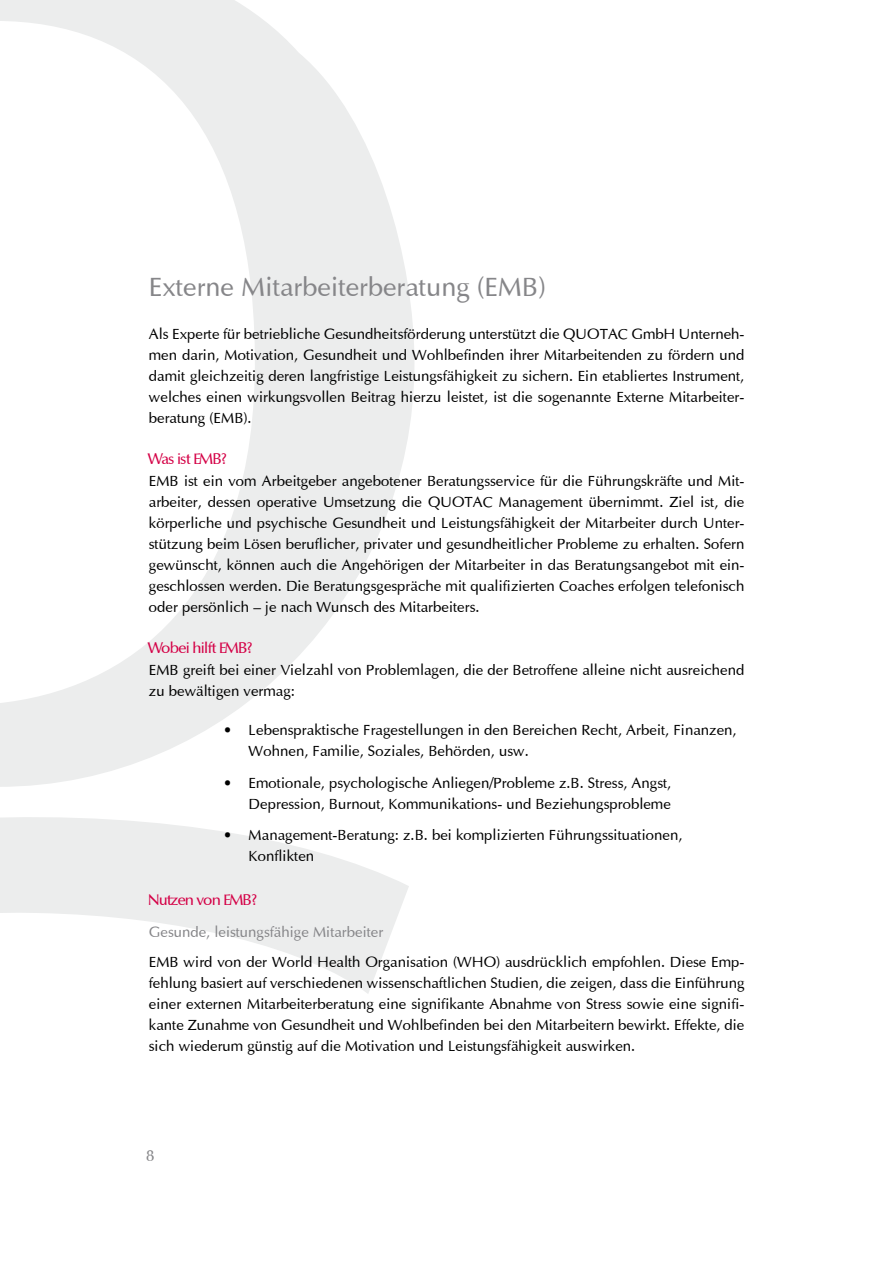
<style>
.page{position:relative;width:893px;height:1263px;background:#fff}
.page>*{position:absolute;margin:0;border:0;box-sizing:border-box;transform-origin:0 0}
.t1{font:27px "Optima";color:#868689}
.t2{font:15px/21px "Optima";color:#000;text-align:justify}
.t3{font:15px "Optimum Med DB Normal";color:#d40046}
.t4{font:15px "Optima";color:#868689}
.t5{font:15px "Optimum Med DB Normal";color:#868689}
</style>
<div class="page">
<svg style="left:0;top:0;width:414px;height:787px"></svg>
<svg style="left:0;top:817px;width:409px;height:177px;fill:#eceded"></svg>
<h1 class="t1" style="left:149px;top:275px;width:398px">Externe Mitarbeiterberatung (EMB)</h1>
<p class="t2" style="left:149px;top:325px;width:597px">Als Experte für betriebliche Gesundheitsförderung unterstützt die QUOTAC GmbH Unterneh&shy;men darin, Motivation, Gesundheit und Wohlbefinden ihrer Mitarbeitenden zu fördern und damit gleichzeitig deren langfristige Leistungsfähigkeit zu sichern. Ein etabliertes Instrument, welches einen wirkungsvollen Beitrag hierzu leistet, ist die sogenannte Externe Mitarbeiter&shy;beratung (EMB).</p>
<p class="t3" style="left:149px;top:452px;width:79px">Was ist EMB?</p>
<p class="t2" style="left:149px;top:471px;width:597px">EMB ist ein vom Arbeitgeber angebotener Beratungsservice für die Führungskräfte und Mit&shy;arbeiter, dessen operative Umsetzung die QUOTAC Management übernimmt. Ziel ist, die körperliche und psychische Gesundheit und Leistungsfähigkeit der Mitarbeiter durch Unter&shy;stützung beim Lösen beruflicher, privater und gesundheitlicher Probleme zu erhalten. Sofern gewünscht, können auch die Angehörigen der Mitarbeiter in das Beratungsangebot mit ein&shy;geschlossen werden. Die Beratungsgespräche mit qualifizierten Coaches erfolgen telefonisch oder persönlich – je nach Wunsch des Mitarbeiters.</p>
<p class="t3" style="left:149px;top:641px;width:105px">Wobei hilft EMB?</p>
<p class="t2" style="left:149px;top:660px;width:597px">EMB greift bei einer Vielzahl von Problemlagen, die der Betroffene alleine nicht ausreichend zu bewältigen vermag:</p>
<p class="t2" style="left:249px;top:721px;width:489px;text-indent:-25px">· Lebenspraktische Fragestellungen in den Bereichen Recht, Arbeit, Finanzen,<br>Wohnen, Familie, Soziales, Behörden, usw.</p>
<p class="t2" style="left:223px;top:774px;width:449px;text-align:right">· Emotionale, psychologische Anliegen/Probleme z.B. Stress, Angst,<br>Depression, Burnout, Kommunikations- und Beziehungsprobleme</p>
<p class="t2" style="left:249px;top:826px;width:435px;text-indent:-25px">· Management-Beratung: z.B. bei komplizierten Führungssituationen,<br>Konflikten</p>
<p class="t3" style="left:149px;top:893px;width:109px">Nutzen von EMB?</p>
<p class="t4" style="left:149px;top:926px;width:236px">Gesunde, leistungsfähige Mitarbeiter</p>
<p class="t2" style="left:149px;top:952px;width:597px">EMB wird von der World Health Organisation (WHO) ausdrücklich empfohlen. Diese Emp&shy;fehlung basiert auf verschiedenen wissenschaftlichen Studien, die zeigen, dass die Einführung einer externen Mitarbeiterberatung eine signifikante Abnahme von Stress sowie eine signifi&shy;kante Zunahme von Gesundheit und Wohlbefinden bei den Mitarbeitern bewirkt. Effekte, die sich wiederum günstig auf die Motivation und Leistungsfähigkeit auswirken.</p>
<p class="t5" style="left:147px;top:1150px;width:9px">8</p>
</div>
